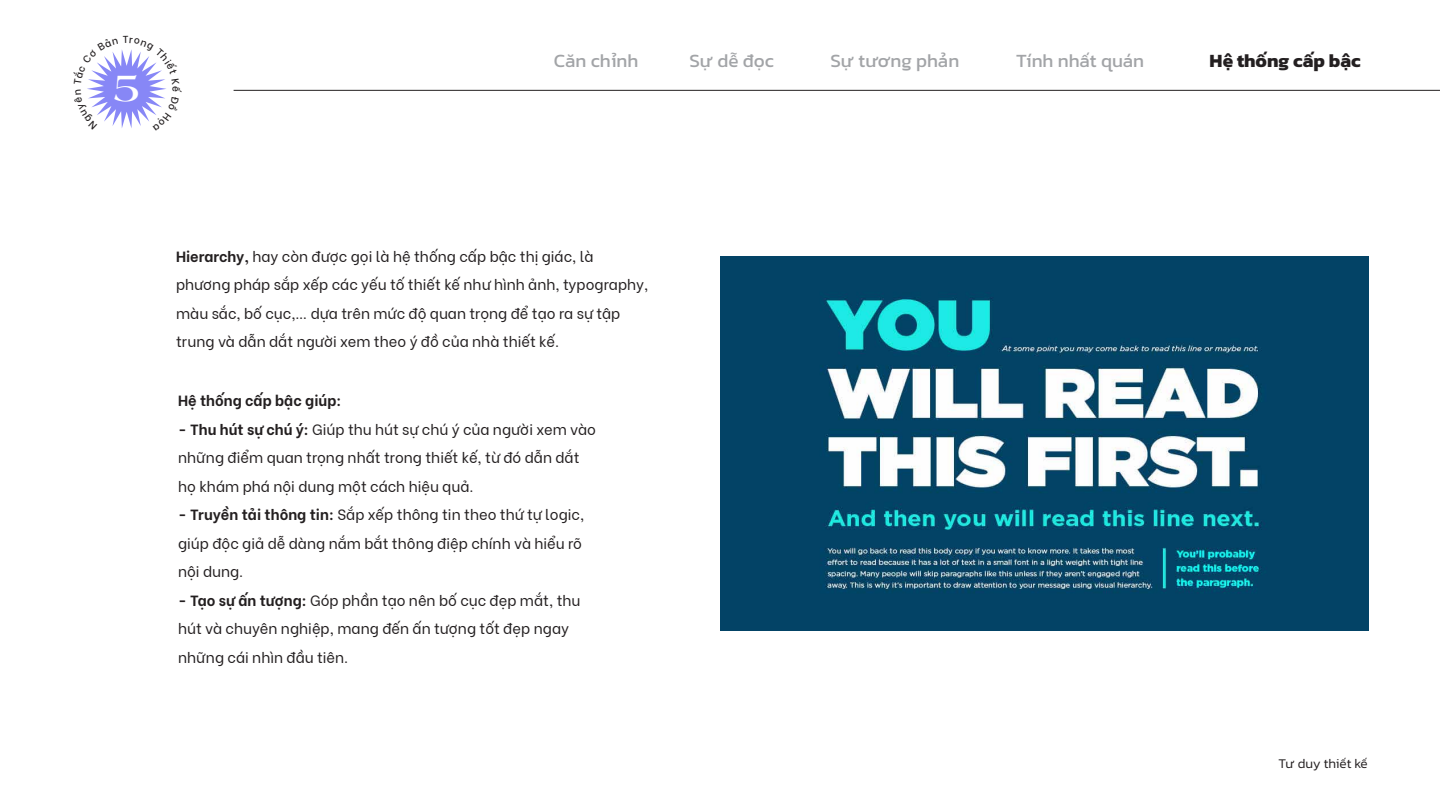
<style>
.page{position:relative;width:1440px;height:810px;background:#fff}
.page>*{position:absolute;margin:0;border:0;box-sizing:border-box;transform-origin:0 0}
.t1{font:700 40.95px "UTM Americana";color:#fff}
.t2{font:18.98px "Kanit";color:#a2a4a7}
.t3{font:700 18.98px "Kanit";color:#231f20}
.t4{font:14.77px/28.5px "Be Vietnam";color:#231f20}
.t5{font:700 14.77px "Be Vietnam";color:#231f20}
.t6{font:300 13.5px "Kanit";letter-spacing:-.015em;color:#231f20}
.t7{font:500 10.05px "Be Vietnam";color:#231f20}
.s1{font-weight:700}
</style>
<div class="page">
<hr style="left:234px;top:90px;width:1206px;height:1px;background:#231f20">
<img style="left:720px;top:256px;width:648px;height:374px">
<svg style="left:87px;top:49px;width:79px;height:79px"></svg>
<h1 class="t1" style="left:113px;top:58px;width:28px">5</h1>
<p class="t7" style="left:184px;top:86px;width:8px;rotate:90deg">ế</p>
<p class="t2" style="left:554px;top:46px;width:86px">Căn chỉnh</p>
<p class="t2" style="left:689px;top:46px;width:86px">Sự dễ đọc</p>
<p class="t2" style="left:831px;top:46px;width:130px">Sự tương phản</p>
<p class="t2" style="left:1016px;top:46px;width:130px">Tính nhất quán</p>
<p class="t3" style="left:1210px;top:45px;width:153px">Hệ thống cấp bậc</p>
<p class="t4" style="left:176px;top:241px;width:474px"><span class="s1">Hierarchy,</span> hay còn được gọi là hệ thống cấp bậc thị giác, là phương pháp sắp xếp các yếu tố thiết kế như hình ảnh, typography, màu sắc, bố cục,… dựa trên mức độ quan trọng để tạo ra sự tập trung và dẫn dắt người xem theo ý đồ của nhà thiết kế.</p>
<p class="t5" style="left:178px;top:389px;width:165px">Hệ thống cấp bậc giúp:</p>
<p class="t4" style="left:178px;top:414px;width:419px"><span class="s1">- Thu hút sự chú ý:</span> Giúp thu hút sự chú ý của người xem vào những điểm quan trọng nhất trong thiết kế, từ đó dẫn dắt họ khám phá nội dung một cách hiệu quả.</p>
<p class="t4" style="left:178px;top:499px;width:408px"><span class="s1">- Truyền tải thông tin:</span> Sắp xếp thông tin theo thứ tự logic, giúp độc giả dễ dàng nắm bắt thông điệp chính và hiểu rõ nội dung.</p>
<p class="t4" style="left:178px;top:585px;width:404px"><span class="s1">- Tạo sự ấn tượng:</span> Góp phần tạo nên bố cục đẹp mắt, thu hút và chuyên nghiệp, mang đến ấn tượng tốt đẹp ngay những cái nhìn đầu tiên.</p>
<p class="t6" style="left:1279px;top:754px;width:91px">Tư duy thiết kế</p>
</div>
